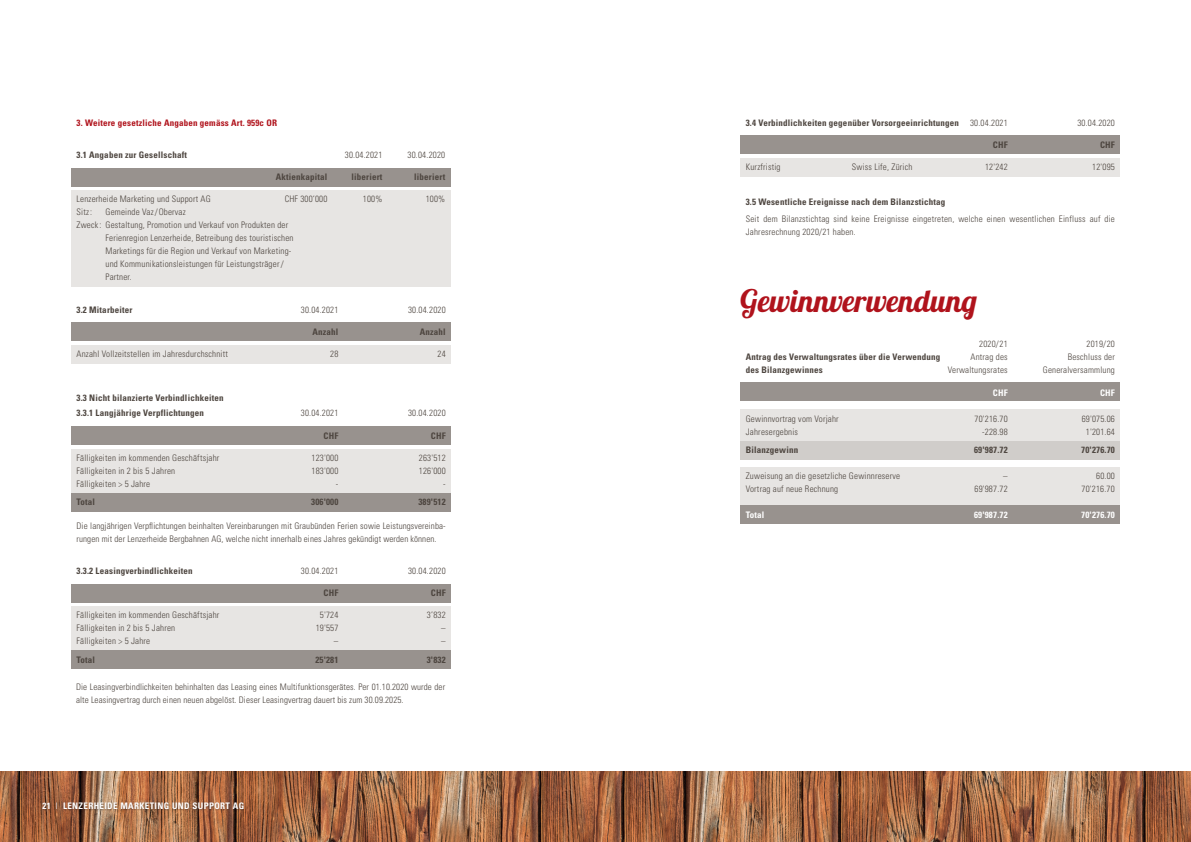
<style>
.page{position:relative;width:1191px;height:842px;background:#fff}
.page>*{position:absolute;margin:0;border:0;box-sizing:border-box;transform-origin:0 0}
.t1{font:31px "Lobster 1.4";letter-spacing:.02em;color:#b0131c}
.t2{font:300 condensed 9px/13px "Univers LT Std";letter-spacing:.02em;color:#4d453f}
.t3{font:700 condensed 9px "Univers LT Std";letter-spacing:.02em;color:#4d453f}
.t4{font:700 condensed 9px "Univers LT Std";letter-spacing:.04em;color:#fff}
.t5{font:700 condensed 9px "Univers LT Std";letter-spacing:.02em;color:#b0131c}
.s1{font-weight:300}
</style>
<div class="page">
<img style="left:0;top:771px;width:1191px;height:71px">
<div style="left:71px;top:168px;width:380px;height:18px;background:#98928e"></div>
<div style="left:71px;top:322px;width:380px;height:19px;background:#98928e"></div>
<div style="left:71px;top:426px;width:380px;height:19px;background:#98928e"></div>
<div style="left:71px;top:584px;width:380px;height:18px;background:#98928e"></div>
<div style="left:71px;top:190px;width:380px;height:96px;background:#e7e5e3"></div>
<div style="left:71px;top:345px;width:380px;height:19px;background:#e7e5e3"></div>
<div style="left:71px;top:449px;width:380px;height:62px;background:#e7e5e3"></div>
<div style="left:71px;top:606px;width:380px;height:63px;background:#e7e5e3"></div>
<div style="left:71px;top:493px;width:380px;height:19px;background:#98928e"></div>
<div style="left:71px;top:650px;width:380px;height:19px;background:#98928e"></div>
<div style="left:42px;top:801px;width:204px;height:10px;background:#231f20;opacity:.4"></div>
<div style="left:740px;top:135px;width:380px;height:19px;background:#98928e"></div>
<div style="left:740px;top:158px;width:380px;height:19px;background:#e7e5e3"></div>
<div style="left:740px;top:382px;width:380px;height:19px;background:#98928e"></div>
<div style="left:740px;top:441px;width:380px;height:18px;background:#d0cdca"></div>
<div style="left:740px;top:409px;width:380px;height:32px;background:#e7e5e3"></div>
<div style="left:740px;top:467px;width:380px;height:39px;background:#e7e5e3"></div>
<div style="left:740px;top:505px;width:380px;height:19px;background:#98928e"></div>
<p class="t5" style="left:77px;top:117px;width:202px">3. Weitere gesetzliche Angaben gemäss Art. 959c OR</p>
<p class="t3" style="left:77px;top:149px;width:112px">3.1 Angaben zur Gesellschaft</p>
<p class="t2" style="left:345px;top:148px;width:39px">30.04.2021</p>
<p class="t2" style="left:407px;top:148px;width:39px">30.04.2020</p>
<p class="t3" style="left:276px;top:171px;width:53px">Aktienkapital</p>
<p class="t3" style="left:351px;top:171px;width:32px">liberiert</p>
<p class="t3" style="left:414px;top:171px;width:32px">liberiert</p>
<p class="t2" style="left:77px;top:193px;width:136px">Lenzerheide Marketing und Support AG</p>
<p class="t2" style="left:285px;top:193px;width:44px">CHF 300‘000</p>
<p class="t2" style="left:363px;top:193px;width:21px">100%</p>
<p class="t2" style="left:426px;top:193px;width:21px">100%</p>
<p class="t2" style="left:77px;top:206px;width:17px">Sitz:</p>
<p class="t2" style="left:106px;top:206px;width:82px">Gemeinde Vaz /Obervaz</p>
<p class="t2" style="left:77px;top:219px;width:213px">Zweck: Gestaltung, Promotion und Verkauf von Produkten der</p>
<p class="t2" style="left:106px;top:232px;width:189px">Ferienregion Lenzerheide, Betreibung des touristischen</p>
<p class="t2" style="left:106px;top:245px;width:187px">Marketings für die Region und Verkauf von Marketing-</p>
<p class="t2" style="left:106px;top:258px;width:180px">und Kommunikationsleistungen für Leistungsträger /</p>
<p class="t2" style="left:106px;top:271px;width:28px">Partner.</p>
<p class="t3" style="left:77px;top:304px;width:58px">3.2 Mitarbeiter</p>
<p class="t2" style="left:301px;top:303px;width:39px">30.04.2021</p>
<p class="t2" style="left:408px;top:303px;width:39px">30.04.2020</p>
<p class="t3" style="left:312px;top:326px;width:27px">Anzahl</p>
<p class="t3" style="left:420px;top:326px;width:27px">Anzahl</p>
<p class="t2" style="left:77px;top:347px;width:153px">Anzahl Vollzeitstellen im Jahresdurchschnitt</p>
<p class="t2" style="left:330px;top:347px;width:10px">28</p>
<p class="t2" style="left:437px;top:347px;width:10px">24</p>
<p class="t3" style="left:77px;top:392px;width:149px">3.3 Nicht bilanzierte Verbindlichkeiten</p>
<p class="t3" style="left:77px;top:408px;width:129px">3.3.1 Langjährige Verpflichtungen</p>
<p class="t2" style="left:301px;top:407px;width:39px">30.04.2021</p>
<p class="t2" style="left:408px;top:407px;width:39px">30.04.2020</p>
<p class="t3" style="left:323px;top:430px;width:16px">CHF</p>
<p class="t3" style="left:431px;top:430px;width:16px">CHF</p>
<p class="t2" style="left:77px;top:451px;width:144px">Fälligkeiten im kommenden Geschäftsjahr</p>
<p class="t2" style="left:312px;top:451px;width:28px">123'000</p>
<p class="t2" style="left:419px;top:451px;width:28px">263'512</p>
<p class="t2" style="left:77px;top:464px;width:100px">Fälligkeiten in 2 bis 5 Jahren</p>
<p class="t2" style="left:312px;top:464px;width:28px">183'000</p>
<p class="t2" style="left:419px;top:464px;width:28px">126'000</p>
<p class="t2" style="left:77px;top:477px;width:75px">Fälligkeiten &gt; 5 Jahre</p>
<p class="t2" style="left:336px;top:477px;width:4px">-</p>
<p class="t2" style="left:443px;top:477px;width:4px">-</p>
<p class="t3" style="left:77px;top:497px;width:20px">Total</p>
<p class="t3" style="left:311px;top:497px;width:29px">306'000</p>
<p class="t3" style="left:418px;top:497px;width:29px">389'512</p>
<p class="t2" style="left:77px;top:519px;width:371px">Die langjährigen Verpflichtungen beinhalten Vereinbarungen mit Graubünden Ferien sowie Leistungsvereinba&shy;rungen mit der Lenzerheide Bergbahnen AG, welche nicht innerhalb eines Jahres gekündigt werden können.</p>
<p class="t3" style="left:77px;top:565px;width:118px">3.3.2 Leasingverbindlichkeiten</p>
<p class="t2" style="left:301px;top:564px;width:39px">30.04.2021</p>
<p class="t2" style="left:408px;top:564px;width:39px">30.04.2020</p>
<p class="t3" style="left:323px;top:587px;width:16px">CHF</p>
<p class="t3" style="left:431px;top:587px;width:16px">CHF</p>
<p class="t2" style="left:77px;top:609px;width:144px">Fälligkeiten im kommenden Geschäftsjahr</p>
<p class="t2" style="left:320px;top:609px;width:20px">5'724</p>
<p class="t2" style="left:427px;top:609px;width:20px">3’832</p>
<p class="t2" style="left:77px;top:622px;width:100px">Fälligkeiten in 2 bis 5 Jahren</p>
<p class="t2" style="left:316px;top:622px;width:24px">19'557</p>
<p class="t2" style="left:441px;top:622px;width:6px">–</p>
<p class="t2" style="left:77px;top:635px;width:75px">Fälligkeiten &gt; 5 Jahre</p>
<p class="t2" style="left:334px;top:635px;width:6px">–</p>
<p class="t2" style="left:441px;top:635px;width:6px">–</p>
<p class="t3" style="left:77px;top:654px;width:20px">Total</p>
<p class="t3" style="left:315px;top:654px;width:25px">25'281</p>
<p class="t3" style="left:427px;top:654px;width:20px">3'832</p>
<p class="t2" style="left:76px;top:680px;width:371px">Die Leasingverbindlichkeiten behinhalten das Leasing eines Multifunktionsgerätes. Per 01.10.2020 wurde der alte Leasingvertrag durch einen neuen abgelöst. Dieser Leasingvertrag dauert bis zum 30.09.2025.</p>
<p class="t4" style="left:43px;top:800px;width:203px">21 <span class="s1">I</span> LENZERHEIDE MARKETING UND SUPPORT AG</p>
<p class="t3" style="left:746px;top:117px;width:263px">3.4 Verbindlichkeiten gegenüber Vorsorgeeinrichtungen <span class="s1">30.04.2021</span></p>
<p class="t2" style="left:1077px;top:116px;width:39px">30.04.2020</p>
<p class="t3" style="left:992px;top:139px;width:16px">CHF</p>
<p class="t3" style="left:1100px;top:139px;width:16px">CHF</p>
<p class="t2" style="left:746px;top:160px;width:36px">Kurzfristig</p>
<p class="t2" style="left:852px;top:160px;width:62px">Swiss Life, Zürich</p>
<p class="t2" style="left:985px;top:160px;width:24px">12'242</p>
<p class="t2" style="left:1092px;top:160px;width:24px">12'095</p>
<p class="t3" style="left:746px;top:196px;width:201px">3.5 Wesentliche Ereignisse nach dem Bilanzstichtag</p>
<p class="t2" style="left:746px;top:213px;width:371px">Seit dem Bilanzstichtag sind keine Ereignisse eingetreten, welche einen wesentlichen Einfluss auf die<br>Jahresrechnung 2020/21 haben.</p>
<h1 class="t1" style="left:740px;top:281px;width:238px">Gewinnverwendung</h1>
<p class="t2" style="left:979px;top:338px;width:30px">2020/21</p>
<p class="t2" style="left:1086px;top:338px;width:30px">2019/20</p>
<p class="t3" style="left:746px;top:352px;width:196px">Antrag des Verwaltungsrates über die Verwendung</p>
<p class="t2" style="left:970px;top:351px;width:39px">Antrag des</p>
<p class="t2" style="left:1067px;top:351px;width:49px">Beschluss der</p>
<p class="t3" style="left:746px;top:365px;width:79px">des Bilanzgewinnes</p>
<p class="t2" style="left:947px;top:364px;width:61px">Verwaltungsrates</p>
<p class="t2" style="left:1042px;top:364px;width:74px">Generalversammlung</p>
<p class="t4" style="left:992px;top:387px;width:16px">CHF</p>
<p class="t4" style="left:1100px;top:387px;width:16px">CHF</p>
<p class="t2" style="left:746px;top:412px;width:94px">Gewinnvortrag vom Vorjahr</p>
<p class="t2" style="left:974px;top:412px;width:35px">70'216.70</p>
<p class="t2" style="left:1081px;top:412px;width:35px">69'075.06</p>
<p class="t2" style="left:746px;top:425px;width:54px">Jahresergebnis</p>
<p class="t2" style="left:982px;top:425px;width:27px">-228.98</p>
<p class="t2" style="left:1085px;top:425px;width:31px">1'201.64</p>
<p class="t3" style="left:746px;top:445px;width:54px">Bilanzgewinn</p>
<p class="t3" style="left:974px;top:445px;width:35px">69'987.72</p>
<p class="t3" style="left:1081px;top:445px;width:35px">70'276.70</p>
<p class="t2" style="left:746px;top:470px;width:156px">Zuweisung an die gesetzliche Gewinnreserve</p>
<p class="t2" style="left:1003px;top:470px;width:6px">–</p>
<p class="t2" style="left:1096px;top:470px;width:20px">60.00</p>
<p class="t2" style="left:746px;top:483px;width:94px">Vortrag auf neue Rechnung</p>
<p class="t2" style="left:974px;top:483px;width:35px">69'987.72</p>
<p class="t2" style="left:1081px;top:483px;width:35px">70'216.70</p>
<p class="t4" style="left:746px;top:509px;width:20px">Total</p>
<p class="t4" style="left:974px;top:509px;width:35px">69'987.72</p>
<p class="t4" style="left:1081px;top:509px;width:35px">70'276.70</p>
</div>
